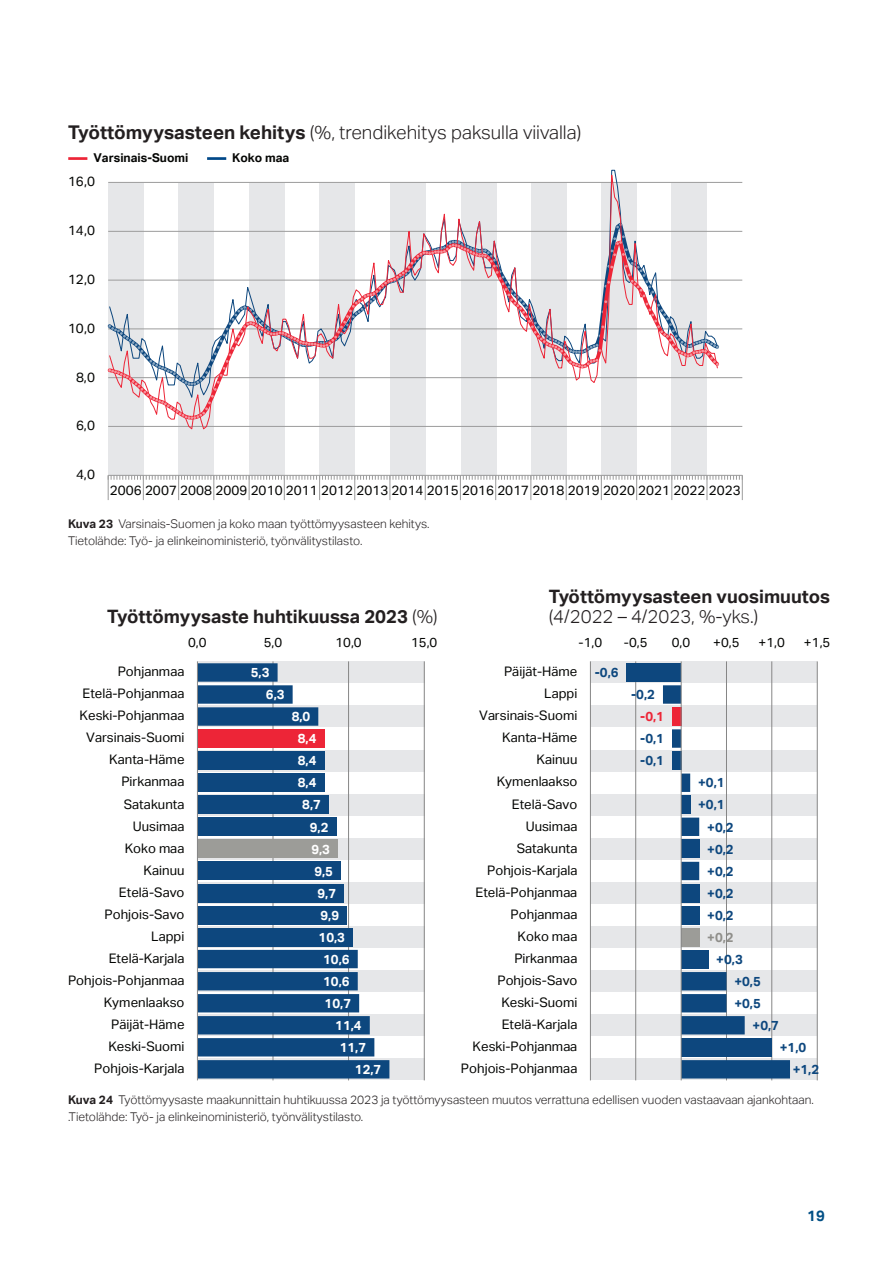
<style>
.page{position:relative;width:893px;height:1263px;background:#fff}
.page>*{position:absolute;margin:0;border:0;box-sizing:border-box;transform-origin:0 0}
.t1{font:300 18.9px "Aktiv Grotesk";color:#231f20}
.t2{font:700 18.45px "Aktiv Grotesk";color:#231f20}
.t3{font:300 18.45px "Aktiv Grotesk";color:#231f20}
.t4{font:700 15px "Aktiv Grotesk";color:#014f85}
.t5{font:13.5px "Aktiv Grotesk";color:#040503}
.t6{font:13.2px/22px "Aktiv Grotesk";letter-spacing:.005em;color:#040503;text-align:right}
.t7{font:700 13.2px/22px "Aktiv Grotesk";color:#0d477e}
.t8{font:700 13.2px/22px "Aktiv Grotesk";color:#fff}
.t9{font:700 13.2px "Aktiv Grotesk";color:#ed2537}
.t10{font:700 13.2px "Aktiv Grotesk";color:#8f8e8a}
.t11{font:700 12.15px "Aktiv Grotesk";color:#040503}
.t12{font:300 12px/16.5px "Aktiv Grotesk";color:#231f20}
.s1{font-weight:700}
.s2{font-weight:300}
</style>
<div class="page">
<div style="left:108px;top:183px;width:35px;height:293px;background:#e6e7e9"></div>
<div style="left:178px;top:183px;width:36px;height:293px;background:#e6e7e9"></div>
<div style="left:249px;top:183px;width:36px;height:293px;background:#e6e7e9"></div>
<div style="left:320px;top:183px;width:35px;height:293px;background:#e6e7e9"></div>
<div style="left:390px;top:183px;width:36px;height:293px;background:#e6e7e9"></div>
<div style="left:461px;top:183px;width:35px;height:293px;background:#e6e7e9"></div>
<div style="left:531px;top:183px;width:35px;height:293px;background:#e6e7e9"></div>
<div style="left:601px;top:183px;width:36px;height:293px;background:#e6e7e9"></div>
<div style="left:672px;top:183px;width:35px;height:293px;background:#e6e7e9"></div>
<hr style="left:207px;top:157px;width:19px;height:3px;background:#004888">
<hr style="left:68px;top:157px;width:19px;height:3px;background:#ed2537">
<hr style="left:108px;top:182px;width:634px;height:1px;background:#9d9d9d">
<hr style="left:108px;top:231px;width:634px;height:1px;background:#9d9d9d">
<hr style="left:108px;top:280px;width:634px;height:1px;background:#9d9d9d">
<hr style="left:108px;top:328px;width:634px;height:1px;background:#9d9d9d">
<hr style="left:108px;top:377px;width:634px;height:1px;background:#9d9d9d">
<hr style="left:108px;top:426px;width:634px;height:1px;background:#9d9d9d">
<svg style="left:107px;top:474px;width:636px;height:26px"></svg>
<svg style="left:109px;top:169px;width:609px;height:261px"></svg>
<svg style="left:107px;top:279px;width:615px;height:142px"></svg>
<svg style="left:108px;top:235px;width:611px;height:184px"></svg>
<div style="left:590px;top:661px;width:227px;height:22px;background:#e6e7e9"></div>
<div style="left:590px;top:705px;width:227px;height:22px;background:#e6e7e9"></div>
<div style="left:590px;top:749px;width:227px;height:22px;background:#e6e7e9"></div>
<div style="left:590px;top:793px;width:227px;height:22px;background:#e6e7e9"></div>
<div style="left:590px;top:838px;width:227px;height:22px;background:#e6e7e9"></div>
<div style="left:590px;top:882px;width:227px;height:22px;background:#e6e7e9"></div>
<div style="left:590px;top:926px;width:227px;height:22px;background:#e6e7e9"></div>
<div style="left:590px;top:970px;width:227px;height:22px;background:#e6e7e9"></div>
<div style="left:590px;top:1014px;width:227px;height:22px;background:#e6e7e9"></div>
<div style="left:590px;top:1058px;width:227px;height:22px;background:#e6e7e9"></div>
<div style="left:197px;top:661px;width:228px;height:22px;background:#e6e7e9"></div>
<div style="left:197px;top:705px;width:228px;height:22px;background:#e6e7e9"></div>
<div style="left:197px;top:749px;width:228px;height:22px;background:#e6e7e9"></div>
<div style="left:197px;top:793px;width:228px;height:22px;background:#e6e7e9"></div>
<div style="left:197px;top:838px;width:228px;height:22px;background:#e6e7e9"></div>
<div style="left:197px;top:882px;width:228px;height:22px;background:#e6e7e9"></div>
<div style="left:197px;top:926px;width:228px;height:22px;background:#e6e7e9"></div>
<div style="left:197px;top:970px;width:228px;height:22px;background:#e6e7e9"></div>
<div style="left:197px;top:1014px;width:228px;height:22px;background:#e6e7e9"></div>
<svg style="left:198px;top:1058px;width:226px;height:22px"></svg>
<hr style="left:424px;top:661px;width:1px;height:419px;background:#868686">
<hr style="left:348px;top:661px;width:1px;height:419px;background:#868686">
<hr style="left:272px;top:661px;width:1px;height:419px;background:#868686">
<svg style="left:198px;top:663px;width:191px;height:415px;fill:#0d477e"></svg>
<hr style="left:197px;top:661px;width:1px;height:419px;background:#868686">
<hr style="left:817px;top:661px;width:1px;height:419px;background:#868686">
<hr style="left:771px;top:661px;width:1px;height:419px;background:#868686">
<hr style="left:726px;top:661px;width:1px;height:419px;background:#868686">
<hr style="left:635px;top:661px;width:1px;height:419px;background:#868686">
<hr style="left:590px;top:661px;width:1px;height:419px;background:#868686">
<div style="left:627px;top:663px;width:54px;height:19px;background:#0d477e"></div>
<svg style="left:663px;top:685px;width:127px;height:393px"></svg>
<hr style="left:681px;top:661px;width:1px;height:419px;background:#868686">
<h1 class="t1" style="left:68px;top:121px;width:515px"><span class="s1">Työttömyysasteen kehitys</span> (%, trendikehitys paksulla viivalla)</h1>
<p class="t11" style="left:93px;top:151px;width:96px">Varsinais-Suomi</p>
<p class="t11" style="left:232px;top:151px;width:59px">Koko maa</p>
<p class="t5" style="left:68px;top:174px;width:28px">16,0</p>
<p class="t5" style="left:68px;top:223px;width:28px">14,0</p>
<p class="t5" style="left:68px;top:271px;width:28px">12,0</p>
<p class="t5" style="left:68px;top:320px;width:28px">10,0</p>
<p class="t5" style="left:76px;top:369px;width:20px">8,0</p>
<p class="t5" style="left:76px;top:418px;width:20px">6,0</p>
<p class="t5" style="left:76px;top:467px;width:20px">4,0</p>
<p class="t5" style="left:110px;top:483px;width:632px">2006 2007 2008 2009 2010 2011 2012 2013 2014 2015 2016 2017 2018 2019 2020 2021 2022 2023</p>
<p class="t12" style="left:68px;top:516px;width:363px"><span class="s1">Kuva 23</span> Varsinais-Suomen ja koko maan työttömyysasteen kehitys.<br>Tietolähde: Työ- ja elinkeinoministeriö, työnvälitystilasto.</p>
<h2 class="t2" style="left:107px;top:605px;width:332px">Työttömyysaste huhtikuussa 2023 <span class="s2">(%)</span></h2>
<p class="t6" style="left:188px;top:631px;width:20px">0,0</p>
<p class="t6" style="left:264px;top:631px;width:20px">5,0</p>
<p class="t6" style="left:335px;top:631px;width:28px">10,0</p>
<p class="t6" style="left:411px;top:631px;width:28px">15,0</p>
<h2 class="t2" style="left:549px;top:586px;width:283px">Työttömyysasteen vuosimuutos</h2>
<h2 class="t3" style="left:549px;top:605px;width:211px">(4/2022 – 4/2023, %-yks.)</h2>
<p class="t6" style="left:578px;top:631px;width:25px">-1,0</p>
<p class="t6" style="left:624px;top:631px;width:25px">-0,5</p>
<p class="t6" style="left:672px;top:631px;width:20px">0,0</p>
<p class="t6" style="left:713px;top:631px;width:28px">+0,5</p>
<p class="t6" style="left:759px;top:631px;width:28px">+1,0</p>
<p class="t6" style="left:804px;top:631px;width:28px">+1,5</p>
<p class="t6" style="left:68px;top:661px;width:118px">Pohjanmaa<br>Etelä-Pohjanmaa<br>Keski-Pohjanmaa<br>Varsinais-Suomi<br>Kanta-Häme<br>Pirkanmaa<br>Satakunta<br>Uusimaa<br>Koko maa<br>Kainuu<br>Etelä-Savo<br>Pohjois-Savo<br>Lappi<br>Etelä-Karjala<br>Pohjois-Pohjanmaa<br>Kymenlaakso<br>Päijät-Häme<br>Keski-Suomi<br>Pohjois-Karjala</p>
<p class="t7" style="left:595px;top:661px;width:25px">-0,6</p>
<p class="t6" style="left:461px;top:661px;width:118px">Päijät-Häme<br>Lappi<br>Varsinais-Suomi<br>Kanta-Häme<br>Kainuu<br>Kymenlaakso<br>Etelä-Savo<br>Uusimaa<br>Satakunta<br>Pohjois-Karjala<br>Etelä-Pohjanmaa<br>Pohjanmaa<br>Koko maa<br>Pirkanmaa<br>Pohjois-Savo<br>Keski-Suomi<br>Etelä-Karjala<br>Keski-Pohjanmaa<br>Pohjois-Pohjanmaa</p>
<p class="t8" style="left:266px;top:661px;width:20px;text-indent:-15px">5,3<br>6,3</p>
<p class="t8" style="left:292px;top:706px;width:20px">8,0</p>
<p class="t8" style="left:298px;top:728px;width:20px">8,4</p>
<p class="t8" style="left:298px;top:750px;width:20px">8,4</p>
<p class="t8" style="left:298px;top:772px;width:20px">8,4</p>
<p class="t8" style="left:302px;top:794px;width:20px">8,7</p>
<p class="t8" style="left:310px;top:816px;width:20px">9,2</p>
<p class="t8" style="left:311px;top:838px;width:20px">9,3</p>
<p class="t8" style="left:314px;top:860px;width:20px">9,5</p>
<p class="t8" style="left:317px;top:882px;width:20px">9,7</p>
<p class="t8" style="left:320px;top:904px;width:20px">9,9</p>
<p class="t8" style="left:319px;top:926px;width:28px">10,3</p>
<p class="t8" style="left:323px;top:948px;width:28px">10,6</p>
<p class="t8" style="left:323px;top:970px;width:28px">10,6</p>
<p class="t8" style="left:325px;top:992px;width:28px">10,7</p>
<p class="t8" style="left:335px;top:1014px;width:28px">11,4</p>
<p class="t8" style="left:340px;top:1036px;width:28px">11,7</p>
<p class="t8" style="left:355px;top:1058px;width:28px">12,7</p>
<p class="t7" style="left:631px;top:684px;width:25px">-0,2</p>
<p class="t9" style="left:640px;top:709px;width:25px">-0,1</p>
<p class="t7" style="left:640px;top:728px;width:25px">-0,1 -0,1</p>
<p class="t7" style="left:698px;top:772px;width:28px">+0,1</p>
<p class="t7" style="left:698px;top:794px;width:28px">+0,1</p>
<p class="t7" style="left:707px;top:816px;width:28px">+0,2</p>
<p class="t7" style="left:707px;top:838px;width:28px">+0,2</p>
<p class="t7" style="left:707px;top:860px;width:28px">+0,2</p>
<p class="t7" style="left:707px;top:882px;width:28px">+0,2</p>
<p class="t7" style="left:707px;top:904px;width:28px">+0,2</p>
<p class="t10" style="left:707px;top:929px;width:28px">+0,2</p>
<p class="t7" style="left:716px;top:948px;width:28px">+0,3</p>
<p class="t7" style="left:734px;top:970px;width:28px">+0,5</p>
<p class="t7" style="left:734px;top:992px;width:28px">+0,5</p>
<p class="t7" style="left:753px;top:1014px;width:28px">+0,7</p>
<p class="t7" style="left:793px;top:1036px;width:28px;text-indent:-13px">+1,0 +1,2</p>
<p class="t12" style="left:68px;top:1092px;width:747px"><span class="s1">Kuva 24</span> Työttömyysaste maakunnittain huhtikuussa 2023 ja työttömyysasteen muutos verrattuna edellisen vuoden vastaavaan ajankohtaan. .Tietolähde: Työ- ja elinkeinoministeriö, työnvälitystilasto.</p>
<p class="t4" style="left:807px;top:1206px;width:19px">19</p>
</div>
